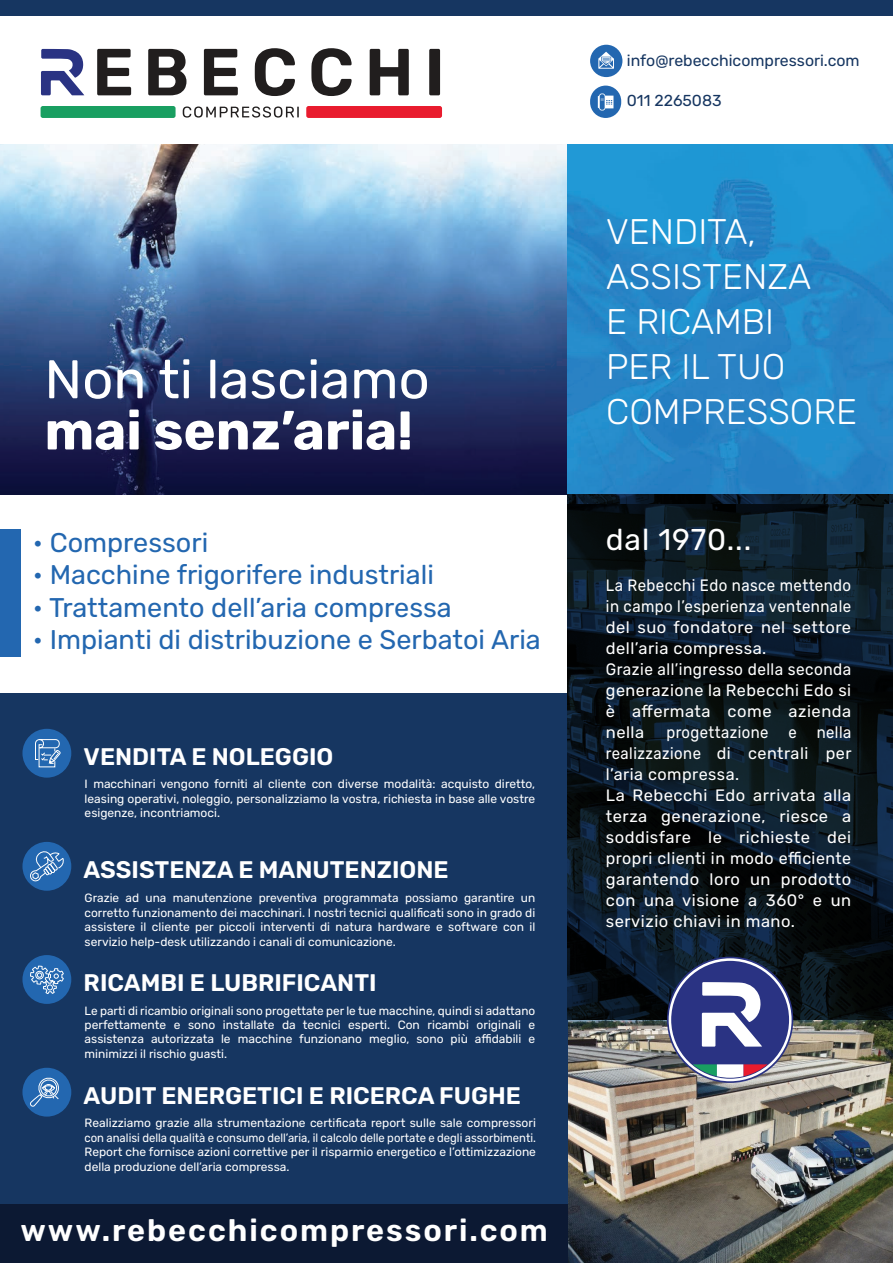
<style>
.page{position:relative;width:893px;height:1263px;background:#fff}
.page>*{position:absolute;margin:0;border:0;box-sizing:border-box;transform-origin:0 0}
.t1{font:54.3px "Rubik";color:#fff}
.t2{font:700 54.3px "Rubik";color:#fff}
.t3{font:300 35.55px/45px "Rubik";color:#fff}
.t4{font:600 30.75px "Rubik";letter-spacing:.065em;color:#fff}
.t5{font:30px "Rubik";letter-spacing:.03em;color:#fff}
.t6{font:27px "Rubik";color:#2367b0}
.t7{font:600 24px "Rubik";color:#fff}
.t8{font:16.5px/21px "Rubik";letter-spacing:.03em;color:#fff;scale:.9 1}
.t9{font:16.5px/21px "Rubik";letter-spacing:.03em;color:#fff;scale:.91 1}
.t10{font:15.9px "Rubik";color:#163661}
.t11{font:12px/14.4px "Rubik";color:#fff;text-align:justify}
</style>
<div class="page">
<img style="left:567px;top:1020px;width:326px;height:243px">
<div style="left:0;top:694px;width:567px;height:510px;background:#163661"></div>
<div style="left:0;top:1204px;width:567px;height:59px;background:#0c1933"></div>
<svg style="left:41px;top:49px;width:43px;height:46px"></svg>
<svg style="left:97px;top:49px;width:34px;height:46px"></svg>
<svg style="left:204px;top:49px;width:34px;height:46px"></svg>
<svg style="left:148px;top:49px;width:38px;height:46px"></svg>
<svg style="left:255px;top:48px;width:40px;height:48px"></svg>
<svg style="left:311px;top:48px;width:41px;height:48px"></svg>
<svg style="left:370px;top:49px;width:39px;height:46px"></svg>
<svg style="left:429px;top:49px;width:11px;height:46px"></svg>
<div style="left:41px;top:106px;width:135px;height:12px;background:#199f61"></div>
<div style="left:306px;top:106px;width:136px;height:12px;background:#e91c2e"></div>
<svg style="left:183px;top:106px;width:116px;height:12px"></svg>
<div style="left:0;top:0;width:893px;height:15px;background:#163661"></div>
<img style="left:0;top:144px;width:893px;height:350px">
<svg style="left:567px;top:494px;width:326px;height:526px;background:#0a1620"></svg>
<div style="left:0;top:529px;width:21px;height:128px;background:#2367b0"></div>
<div style="left:22px;top:729px;width:49px;height:49px;background:#2367b0;border-radius:50%"></div>
<div style="left:22px;top:842px;width:49px;height:49px;background:#2367b0;border-radius:50%"></div>
<div style="left:22px;top:955px;width:49px;height:49px;background:#2367b0;border-radius:50%"></div>
<svg style="left:667px;top:957px;width:126px;height:126px"></svg>
<svg style="left:29px;top:847px;width:35px;height:35px"></svg>
<svg style="left:30px;top:955px;width:34px;height:46px"></svg>
<svg style="left:35px;top:739px;width:26px;height:29px"></svg>
<div style="left:22px;top:1068px;width:49px;height:48px;background:#2367b0;border-radius:50%"></div>
<svg style="left:30px;top:1077px;width:29px;height:30px"></svg>
<div style="left:590px;top:45px;width:32px;height:32px;background:#2367b0;border-radius:50%"></div>
<svg style="left:598px;top:52px;width:16px;height:17px"></svg>
<div style="left:590px;top:86px;width:31px;height:32px;background:#2367b0;border-radius:16px"></div>
<svg style="left:598px;top:93px;width:15px;height:18px"></svg>
<h1 class="t1" style="left:44px;top:349px;width:387px">Non ti lasciamo</h1>
<h1 class="t2" style="left:44px;top:400px;width:370px">mai senz’aria!</h1>
<h3 class="t6" style="left:33px;top:527px;width:177px">• Compressori</h3>
<h3 class="t6" style="left:33px;top:560px;width:403px">• Macchine frigorifere industriali</h3>
<h3 class="t6" style="left:33px;top:592px;width:421px">• Trattamento dell’aria compressa</h3>
<h3 class="t6" style="left:33px;top:625px;width:510px">• Impianti di distribuzione e Serbatoi Aria</h3>
<h3 class="t7" style="left:84px;top:743px;width:251px">VENDITA E NOLEGGIO</h3>
<p class="t11" style="left:85px;top:777px;width:452px">I macchinari vengono forniti al cliente con diverse modalità: acquisto diretto, leasing operativi, noleggio, personalizziamo la vostra, richiesta in base alle vostre esigenze, incontriamoci.</p>
<h3 class="t7" style="left:84px;top:856px;width:367px">ASSISTENZA E MANUTENZIONE</h3>
<p class="t11" style="left:85px;top:891px;width:452px">Grazie ad una manutenzione preventiva programmata possiamo garantire un corretto funzionamento dei macchinari. I nostri tecnici qualificati sono in grado di assistere il cliente per piccoli interventi di natura hardware e software con il servizio help-desk utilizzando i canali di comunicazione.</p>
<h3 class="t7" style="left:84px;top:969px;width:294px">RICAMBI E LUBRIFICANTI</h3>
<p class="t11" style="left:85px;top:1004px;width:452px">Le parti di ricambio originali sono progettate per le tue macchine, quindi si adattano perfettamente e sono installate da tecnici esperti. Con ricambi originali e assistenza autorizzata le macchine funzionano meglio, sono più affidabili e minimizzi il rischio guasti.</p>
<h3 class="t7" style="left:84px;top:1082px;width:439px">AUDIT ENERGETICI E RICERCA FUGHE</h3>
<p class="t11" style="left:85px;top:1116px;width:453px">Realizziamo grazie alla strumentazione certificata report sulle sale compressori con analisi della qualità e consumo dell’aria, il calcolo delle portate e degli assorbimenti.<br>Report che fornisce azioni correttive per il risparmio energetico e l’ottimizzazione della produzione dell’aria compressa.</p>
<h3 class="t4" style="left:20px;top:1213px;width:529px">www.rebecchicompressori.com</h3>
<h3 class="t10" style="left:627px;top:51px;width:234px">info@rebecchicompressori.com</h3>
<h3 class="t10" style="left:627px;top:92px;width:96px">011 2265083</h3>
<h2 class="t3" style="left:606px;top:210px;width:253px">VENDITA,<br>ASSISTENZA<br>E RICAMBI<br>PER IL TUO<br>COMPRESSORE</h2>
<h3 class="t5" style="left:606px;top:523px;width:147px">dal 1970...</h3>
<h3 class="t9" style="left:606px;top:575px;width:271px">La Rebecchi Edo nasce mettendo in campo l’esperienza ventennale del suo fondatore nel settore dell’aria compressa.<br>Grazie all’ingresso della seconda generazione la Rebecchi Edo si è affermata come azienda nella</h3>
<p class="t8" style="left:606px;top:722px;width:275px;text-indent:60px">progettazione e nella realizzazione di centrali per l’aria compressa.<br>La Rebecchi Edo arrivata alla terza generazione, riesce a soddisfare le richieste dei propri clienti in modo efficiente garantendo loro un prodotto con una visione a 360° e un servizio chiavi in mano.</p>
</div>
